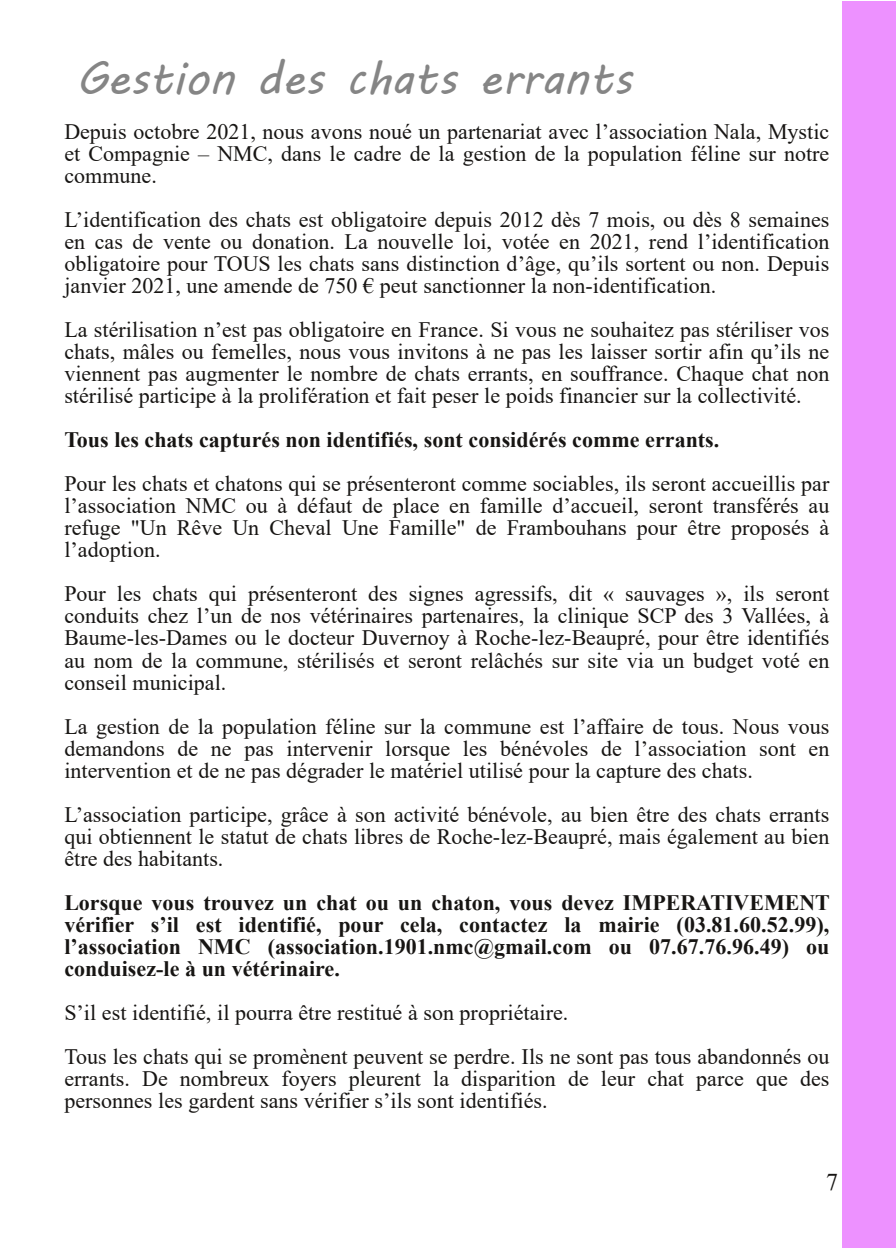
<style>
.page{position:relative;width:896px;height:1248px;background:#fff}
.page>*{position:absolute;margin:0;border:0;box-sizing:border-box;transform-origin:0 0}
.t1{font:46px "MV Boli";color:#858585}
.t2{font:24px "Times New Roman";color:#171513}
.t3{font:22px/22px "Times New Roman";color:#171513;text-align:justify}
.t4{font:700 22px/22px "Times New Roman";color:#171513;text-align:justify}
</style>
<div class="page">
<div style="left:842px;top:1px;width:54px;height:1246px;background:#ed91ff"></div>
<h1 class="t1" style="left:76px;top:47px;width:558px">Gestion des chats errants</h1>
<p class="t3" style="left:64px;top:120px;width:766px">Depuis octobre 2021, nous avons noué un partenariat avec l’association Nala, Mystic et Compagnie – NMC, dans le cadre de la gestion de la population féline sur notre commune.</p>
<p class="t3" style="left:64px;top:208px;width:766px">L’identification des chats est obligatoire depuis 2012 dès 7 mois, ou dès 8 semaines en cas de vente ou donation. La nouvelle loi, votée en 2021, rend l’identification obligatoire pour TOUS les chats sans distinction d’âge, qu’ils sortent ou non. Depuis janvier 2021, une amende de 750 € peut sanctionner la non-identification.</p>
<p class="t3" style="left:64px;top:318px;width:766px">La stérilisation n’est pas obligatoire en France. Si vous ne souhaitez pas stériliser vos chats, mâles ou femelles, nous vous invitons à ne pas les laisser sortir afin qu’ils ne viennent pas augmenter le nombre de chats errants, en souffrance. Chaque chat non stérilisé participe à la prolifération et fait peser le poids financier sur la collectivité.</p>
<p class="t4" style="left:64px;top:428px;width:656px">Tous les chats capturés non identifiés, sont considérés comme errants.</p>
<p class="t3" style="left:64px;top:472px;width:766px">Pour les chats et chatons qui se présenteront comme sociables, ils seront accueillis par l’association NMC ou à défaut de place en famille d’accueil, seront transférés au refuge "Un Rêve Un Cheval Une Famille" de Frambouhans pour être proposés à l’adoption.</p>
<p class="t3" style="left:64px;top:582px;width:766px">Pour les chats qui présenteront des signes agressifs, dit « sauvages », ils seront conduits chez l’un de nos vétérinaires partenaires, la clinique SCP des 3 Vallées, à Baume-les-Dames ou le docteur Duvernoy à Roche-lez-Beaupré, pour être identifiés au nom de la commune, stérilisés et seront relâchés sur site via un budget voté en conseil municipal.</p>
<p class="t3" style="left:64px;top:714px;width:766px">La gestion de la population féline sur la commune est l’affaire de tous. Nous vous demandons de ne pas intervenir lorsque les bénévoles de l’association sont en intervention et de ne pas dégrader le matériel utilisé pour la capture des chats.</p>
<p class="t3" style="left:64px;top:802px;width:766px">L’association participe, grâce à son activité bénévole, au bien être des chats errants qui obtiennent le statut de chats libres de Roche-lez-Beaupré, mais également au bien être des habitants.</p>
<p class="t4" style="left:64px;top:890px;width:767px">Lorsque vous trouvez un chat ou un chaton, vous devez IMPERATIVEMENT vérifier s’il est identifié, pour cela, contactez la mairie (03.81.60.52.99), l’association NMC (association.1901.nmc@gmail.com ou 07.67.76.96.49) ou conduisez-le à un vétérinaire.</p>
<p class="t3" style="left:64px;top:989px;width:766px;line-height:44px">S’il est identifié, il pourra être restitué à son propriétaire.<br>Tous les chats qui se promènent peuvent se perdre. Ils ne sont pas tous abandonnés ou</p>
<p class="t3" style="left:64px;top:1066px;width:766px">errants. De nombreux foyers pleurent la disparition de leur chat parce que des personnes les gardent sans vérifier s’ils sont identifiés.</p>
<p class="t2" style="left:826px;top:1164px;width:13px">7</p>
</div>
